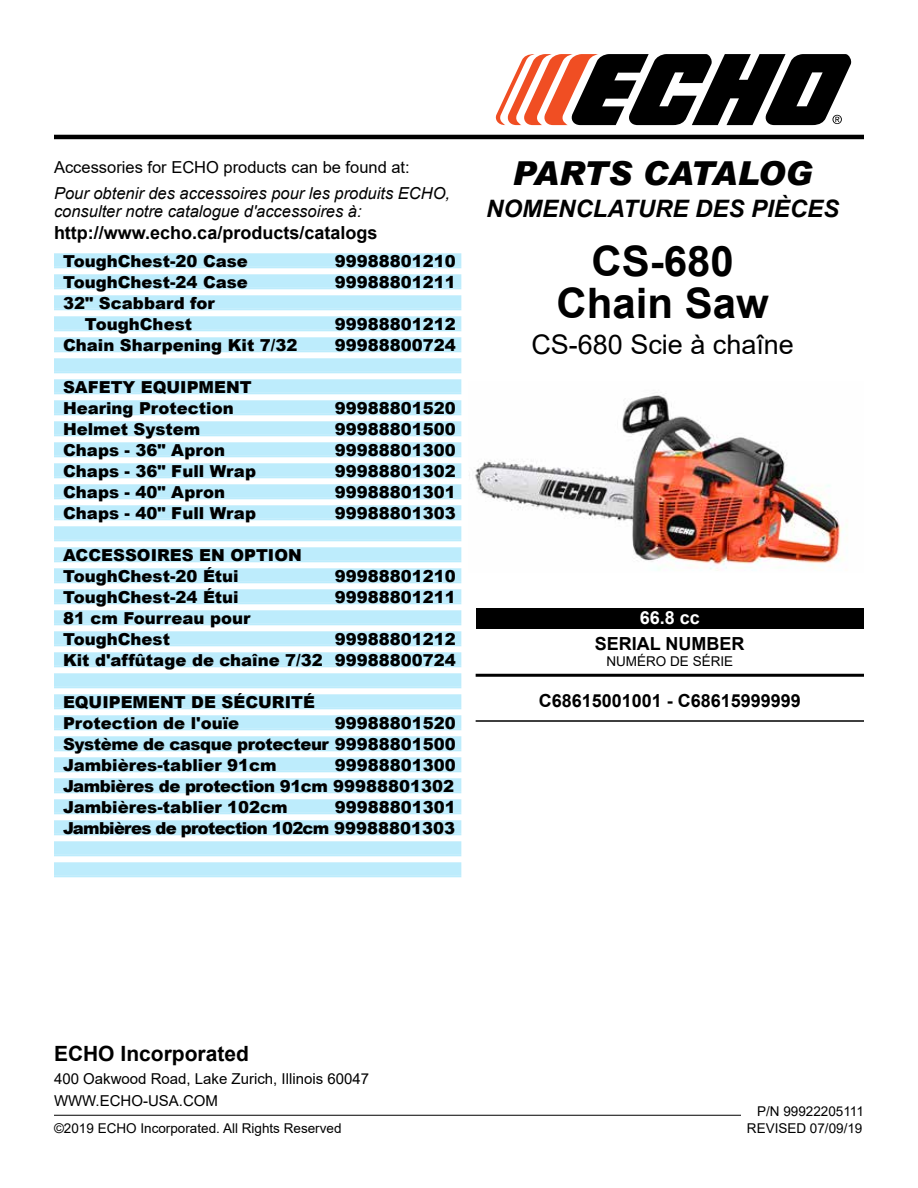
<style>
.page{position:relative;width:918px;height:1188px;background:#fff}
.page>*{position:absolute;margin:0;border:0;box-sizing:border-box;transform-origin:0 0}
.t1{font:700 42px/42px "Arial";color:#000;text-align:center}
.t2{font:italic 900 33px "Arial";letter-spacing:-.015em;color:#000}
.t3{font:27px "Arial";color:#000}
.t4{font:italic 700 24px "Arial";color:#000}
.t5{font:700 21px "Arial";color:#000}
.t6{font:700 18px "Arial";color:#000}
.t7{font:700 18px "Arial";color:#fff}
.t8{font:900 16.5px/21px "Arial";color:#000}
.t9{font:italic 16.5px/18px "Arial";color:#000}
.t10{font:900 16.5px/21px "Arial";letter-spacing:-.03em;color:#000;text-align:right}
.t11{font:16.5px "Arial";color:#000}
.t12{font:15px/22.5px "Arial";color:#000}
.t13{font:13.5px "Arial";color:#000}
</style>
<div class="page">
<svg style="left:495px;top:54px;width:357px;height:71px"></svg>
<hr style="left:54px;top:135px;width:810px;height:4px;background:#000">
<hr style="left:54px;top:1115px;width:687px;height:1px;background:#000">
<hr style="left:476px;top:674px;width:388px;height:3px;background:#000">
<hr style="left:476px;top:720px;width:388px;height:2px;background:#000">
<div style="left:476px;top:608px;width:388px;height:20px;background:#000"></div>
<div style="left:54px;top:253px;width:407px;height:14px;background:#bdecfc"></div>
<hr style="left:54px;top:267px;width:407px;height:1px;background:#bdecfc">
<div style="left:54px;top:274px;width:407px;height:14px;background:#bdecfc"></div>
<hr style="left:54px;top:288px;width:407px;height:1px;background:#bdecfc">
<div style="left:54px;top:295px;width:407px;height:14px;background:#bdecfc"></div>
<hr style="left:54px;top:309px;width:407px;height:1px;background:#bdecfc">
<div style="left:54px;top:316px;width:407px;height:14px;background:#bdecfc"></div>
<hr style="left:54px;top:330px;width:407px;height:1px;background:#bdecfc">
<div style="left:54px;top:337px;width:407px;height:14px;background:#bdecfc"></div>
<hr style="left:54px;top:351px;width:407px;height:1px;background:#bdecfc">
<div style="left:54px;top:358px;width:407px;height:14px;background:#bdecfc"></div>
<hr style="left:54px;top:372px;width:407px;height:1px;background:#bdecfc">
<div style="left:54px;top:379px;width:407px;height:14px;background:#bdecfc"></div>
<hr style="left:54px;top:393px;width:407px;height:1px;background:#bdecfc">
<div style="left:54px;top:400px;width:407px;height:14px;background:#bdecfc"></div>
<hr style="left:54px;top:414px;width:407px;height:1px;background:#bdecfc">
<div style="left:54px;top:421px;width:407px;height:14px;background:#bdecfc"></div>
<hr style="left:54px;top:435px;width:407px;height:1px;background:#bdecfc">
<div style="left:54px;top:442px;width:407px;height:14px;background:#bdecfc"></div>
<hr style="left:54px;top:456px;width:407px;height:1px;background:#bdecfc">
<div style="left:54px;top:463px;width:407px;height:14px;background:#bdecfc"></div>
<hr style="left:54px;top:477px;width:407px;height:1px;background:#bdecfc">
<div style="left:54px;top:484px;width:407px;height:14px;background:#bdecfc"></div>
<hr style="left:54px;top:498px;width:407px;height:1px;background:#bdecfc">
<div style="left:54px;top:505px;width:407px;height:14px;background:#bdecfc"></div>
<hr style="left:54px;top:519px;width:407px;height:1px;background:#bdecfc">
<div style="left:54px;top:526px;width:407px;height:14px;background:#bdecfc"></div>
<hr style="left:54px;top:540px;width:407px;height:1px;background:#bdecfc">
<div style="left:54px;top:547px;width:407px;height:14px;background:#bdecfc"></div>
<hr style="left:54px;top:561px;width:407px;height:1px;background:#bdecfc">
<div style="left:54px;top:568px;width:407px;height:14px;background:#bdecfc"></div>
<hr style="left:54px;top:582px;width:407px;height:1px;background:#bdecfc">
<div style="left:54px;top:589px;width:407px;height:14px;background:#bdecfc"></div>
<hr style="left:54px;top:603px;width:407px;height:1px;background:#bdecfc">
<div style="left:54px;top:610px;width:407px;height:14px;background:#bdecfc"></div>
<hr style="left:54px;top:624px;width:407px;height:1px;background:#bdecfc">
<div style="left:54px;top:631px;width:407px;height:14px;background:#bdecfc"></div>
<hr style="left:54px;top:645px;width:407px;height:1px;background:#bdecfc">
<div style="left:54px;top:652px;width:407px;height:14px;background:#bdecfc"></div>
<hr style="left:54px;top:666px;width:407px;height:1px;background:#bdecfc">
<div style="left:54px;top:673px;width:407px;height:14px;background:#bdecfc"></div>
<hr style="left:54px;top:687px;width:407px;height:1px;background:#bdecfc">
<div style="left:54px;top:694px;width:407px;height:14px;background:#bdecfc"></div>
<hr style="left:54px;top:708px;width:407px;height:1px;background:#bdecfc">
<div style="left:54px;top:715px;width:407px;height:14px;background:#bdecfc"></div>
<hr style="left:54px;top:729px;width:407px;height:1px;background:#bdecfc">
<div style="left:54px;top:736px;width:407px;height:14px;background:#bdecfc"></div>
<hr style="left:54px;top:750px;width:407px;height:1px;background:#bdecfc">
<div style="left:54px;top:757px;width:407px;height:14px;background:#bdecfc"></div>
<hr style="left:54px;top:771px;width:407px;height:1px;background:#bdecfc">
<div style="left:54px;top:778px;width:407px;height:14px;background:#bdecfc"></div>
<hr style="left:54px;top:792px;width:407px;height:1px;background:#bdecfc">
<div style="left:54px;top:799px;width:407px;height:14px;background:#bdecfc"></div>
<hr style="left:54px;top:813px;width:407px;height:1px;background:#bdecfc">
<div style="left:54px;top:820px;width:407px;height:14px;background:#bdecfc"></div>
<hr style="left:54px;top:834px;width:407px;height:1px;background:#bdecfc">
<div style="left:54px;top:841px;width:407px;height:14px;background:#bdecfc"></div>
<hr style="left:54px;top:855px;width:407px;height:1px;background:#bdecfc">
<div style="left:54px;top:862px;width:407px;height:14px;background:#bdecfc"></div>
<hr style="left:54px;top:876px;width:407px;height:1px;background:#bdecfc">
<img style="left:469px;top:395px;width:374px;height:176px">
<p class="t11" style="left:54px;top:156px;width:357px">Accessories for ECHO products can be found at:</p>
<p class="t9" style="left:54px;top:184px;width:398px">Pour obtenir des accessoires pour les produits ECHO, consulter notre catalogue d'accessoires à:</p>
<p class="t6" style="left:54px;top:220px;width:325px">http://www.echo.ca/products/catalogs</p>
<p class="t8" style="left:63px;top:250px;width:187px">ToughChest-20 Case</p>
<p class="t8" style="left:335px;top:250px;width:123px">99988801210</p>
<p class="t8" style="left:63px;top:271px;width:187px">ToughChest-24 Case</p>
<p class="t8" style="left:335px;top:271px;width:123px">99988801211</p>
<p class="t8" style="left:63px;top:292px;width:153px;text-align:center">32" Scabbard for<br>ToughChest</p>
<p class="t8" style="left:335px;top:313px;width:123px">99988801212</p>
<p class="t8" style="left:63px;top:334px;width:236px">Chain Sharpening Kit 7/32</p>
<p class="t8" style="left:335px;top:334px;width:123px">99988800724</p>
<p class="t8" style="left:63px;top:376px;width:190px">SAFETY EQUIPMENT<br>Hearing Protection</p>
<p class="t8" style="left:335px;top:397px;width:123px">99988801520</p>
<p class="t8" style="left:63px;top:418px;width:139px">Helmet System</p>
<p class="t8" style="left:335px;top:418px;width:123px">99988801500</p>
<p class="t8" style="left:63px;top:439px;width:164px">Chaps - 36" Apron</p>
<p class="t8" style="left:335px;top:439px;width:123px">99988801300</p>
<p class="t8" style="left:63px;top:460px;width:195px">Chaps - 36" Full Wrap</p>
<p class="t8" style="left:335px;top:460px;width:123px">99988801302</p>
<p class="t8" style="left:63px;top:481px;width:164px">Chaps - 40" Apron</p>
<p class="t8" style="left:335px;top:481px;width:123px">99988801301</p>
<p class="t8" style="left:63px;top:502px;width:195px">Chaps - 40" Full Wrap</p>
<p class="t8" style="left:335px;top:502px;width:123px">99988801303</p>
<p class="t8" style="left:63px;top:544px;width:240px">ACCESSOIRES EN OPTION<br>ToughChest-20 Étui</p>
<p class="t8" style="left:335px;top:565px;width:123px">99988801210</p>
<p class="t8" style="left:63px;top:586px;width:177px">ToughChest-24 Étui</p>
<p class="t8" style="left:335px;top:586px;width:123px">99988801211</p>
<p class="t8" style="left:63px;top:607px;width:189px">81 cm Fourreau pour<br>ToughChest</p>
<p class="t8" style="left:63px;top:628px;width:394px;text-align:right">99988801212<br>Kit d'affûtage de chaîne 7/32 99988800724</p>
<p class="t8" style="left:63px;top:691px;width:254px">EQUIPEMENT DE SÉCURITÉ<br>Protection de l'ouïe</p>
<p class="t8" style="left:63px;top:712px;width:394px;text-align:justify;text-indent:272px">99988801520<br>Système de casque protecteur 99988801500<br>Jambières-tablier 91cm</p>
<p class="t8" style="left:63px;top:754px;width:394px;text-align:justify;text-indent:272px">99988801300<br>Jambières de protection 91cm 99988801302<br>Jambières-tablier 102cm</p>
<p class="t10" style="left:63px;top:796px;width:394px">99988801301<br>Jambières de protection 102cm 99988801303</p>
<h2 class="t2" style="left:513px;top:153px;width:302px">PARTS CATALOG</h2>
<h3 class="t4" style="left:486px;top:193px;width:354px">NOMENCLATURE DES PIÈCES</h3>
<h1 class="t1" style="left:556px;top:240px;width:214px">CS-680<br>Chain Saw</h1>
<h3 class="t3" style="left:531px;top:325px;width:264px">CS-680 Scie à chaîne</h3>
<p class="t7" style="left:640px;top:605px;width:62px">66.8 cc</p>
<p class="t6" style="left:595px;top:631px;width:151px">SERIAL NUMBER</p>
<p class="t13" style="left:606px;top:652px;width:128px">NUMÉRO DE SÉRIE</p>
<p class="t6" style="left:539px;top:688px;width:264px">C68615001001 - C68615999999</p>
<p class="t5" style="left:54px;top:1039px;width:196px">ECHO Incorporated</p>
<p class="t12" style="left:54px;top:1067px;width:317px">400 Oakwood Road, Lake Zurich, Illinois 60047<br>WWW.ECHO-USA.COM</p>
<p class="t13" style="left:757px;top:1102px;width:108px">P/N 99922205111</p>
<p class="t13" style="left:54px;top:1118px;width:289px">©2019 ECHO Incorporated. All Rights Reserved</p>
<p class="t13" style="left:747px;top:1118px;width:117px">REVISED 07/09/19</p>
</div>
